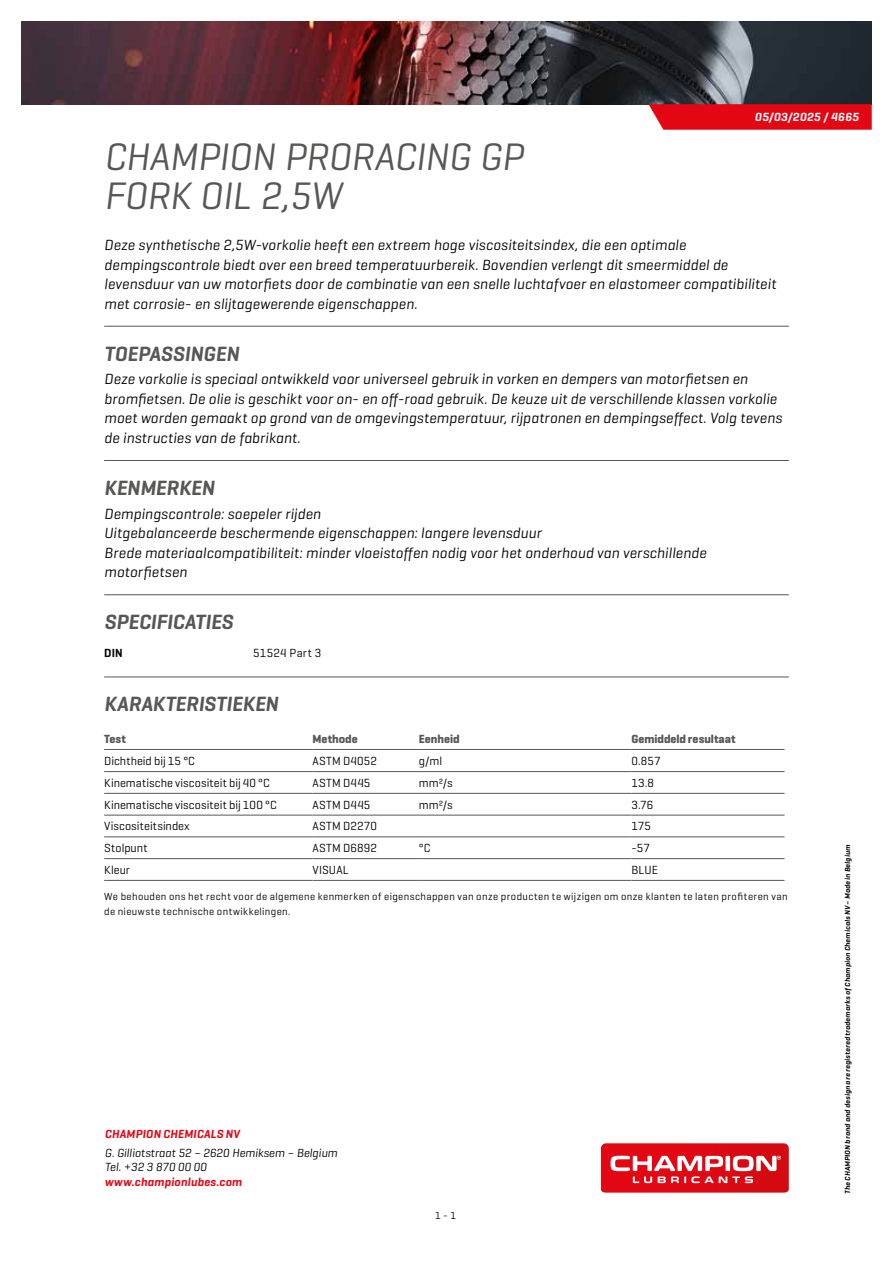
<style>
.page{position:relative;width:893px;height:1263px;background:#fff}
.page>*{position:absolute;margin:0;border:0;box-sizing:border-box;transform-origin:0 0}
.t1{font:italic 39px/39px "Geogrotesque";letter-spacing:-.005em;color:#575756}
.t2{font:italic 600 21px "Geogrotesque";letter-spacing:-.005em;color:#575756}
.t3{font:italic 15px/19.5px "Geogrotesque";letter-spacing:.01em;color:#000}
.t4{font:12px "Geogrotesque";letter-spacing:.01em;color:#000}
.t5{font:italic 12px/14.4px "Geogrotesque";color:#000}
.t6{font:italic 600 12px "Geogrotesque";letter-spacing:.015em;color:#e30613}
.t7{font:700 12px "Geogrotesque";letter-spacing:-.005em;color:#575756}
.t8{font:italic 600 12px "Geogrotesque";letter-spacing:.035em;color:#fff}
.t9{font:600 12px "Geogrotesque";color:#000}
.t10{font:10.5px/15px "Geogrotesque";letter-spacing:.035em;color:#000}
.t11{font:italic 600 7.5px "Geogrotesque";letter-spacing:.025em;color:#000}
</style>
<div class="page">
<svg style="left:601px;top:1143px;width:188px;height:49px;background:#e43740"></svg>
<img style="left:21px;top:21px;width:851px;height:83px">
<svg style="left:648px;top:104px;width:224px;height:26px;background:#e3121e"></svg>
<hr style="left:104px;top:326px;width:685px;height:1px;background:#575756">
<hr style="left:104px;top:460px;width:685px;height:1px;background:#575756">
<hr style="left:104px;top:594px;width:685px;height:1px;background:#575756">
<hr style="left:104px;top:676px;width:685px;height:1px;background:#575756">
<hr style="left:104px;top:749px;width:209px;height:1px;background:#575756">
<hr style="left:313px;top:749px;width:106px;height:1px;background:#575756">
<hr style="left:419px;top:749px;width:212px;height:1px;background:#575756">
<hr style="left:631px;top:749px;width:153px;height:1px;background:#575756">
<hr style="left:104px;top:771px;width:209px;height:1px;background:#575756">
<hr style="left:313px;top:771px;width:106px;height:1px;background:#575756">
<hr style="left:419px;top:771px;width:212px;height:1px;background:#575756">
<hr style="left:631px;top:771px;width:153px;height:1px;background:#575756">
<hr style="left:104px;top:793px;width:209px;height:1px;background:#575756">
<hr style="left:313px;top:793px;width:106px;height:1px;background:#575756">
<hr style="left:419px;top:793px;width:212px;height:1px;background:#575756">
<hr style="left:631px;top:793px;width:153px;height:1px;background:#575756">
<hr style="left:104px;top:815px;width:209px;height:1px;background:#575756">
<hr style="left:313px;top:815px;width:106px;height:1px;background:#575756">
<hr style="left:419px;top:815px;width:212px;height:1px;background:#575756">
<hr style="left:631px;top:815px;width:153px;height:1px;background:#575756">
<hr style="left:104px;top:836px;width:209px;height:1px;background:#575756">
<hr style="left:313px;top:836px;width:106px;height:1px;background:#575756">
<hr style="left:419px;top:836px;width:212px;height:1px;background:#575756">
<hr style="left:631px;top:836px;width:153px;height:1px;background:#575756">
<hr style="left:104px;top:858px;width:209px;height:1px;background:#575756">
<hr style="left:313px;top:858px;width:106px;height:1px;background:#575756">
<hr style="left:419px;top:858px;width:212px;height:1px;background:#575756">
<hr style="left:631px;top:858px;width:153px;height:1px;background:#575756">
<hr style="left:104px;top:880px;width:209px;height:1px;background:#575756">
<hr style="left:313px;top:880px;width:106px;height:1px;background:#575756">
<hr style="left:419px;top:880px;width:212px;height:1px;background:#575756">
<hr style="left:631px;top:880px;width:153px;height:1px;background:#575756">
<p class="t8" style="left:755px;top:110px;width:106px">05/03/2025 / 4665</p>
<h1 class="t1" style="left:104px;top:136px;width:421px">CHAMPION PRORACING GP<br>FORK OIL 2,5W</h1>
<p class="t3" style="left:104px;top:235px;width:674px">Deze synthetische 2,5W-vorkolie heeft een extreem hoge viscositeitsindex, die een optimale dempingscontrole biedt over een breed temperatuurbereik. Bovendien verlengt dit smeermiddel de levensduur van uw motorfiets door de combinatie van een snelle luchtafvoer en elastomeer compatibiliteit met corrosie- en slijtagewerende eigenschappen.</p>
<h2 class="t2" style="left:104px;top:340px;width:136px">TOEPASSINGEN</h2>
<p class="t3" style="left:104px;top:369px;width:679px">Deze vorkolie is speciaal ontwikkeld voor universeel gebruik in vorken en dempers van motorfietsen en bromfietsen. De olie is geschikt voor on- en off-road gebruik. De keuze uit de verschillende klassen vorkolie moet worden gemaakt op grond van de omgevingstemperatuur, rijpatronen en dempingseffect. Volg tevens de instructies van de fabrikant.</p>
<h2 class="t2" style="left:104px;top:475px;width:112px">KENMERKEN</h2>
<p class="t3" style="left:104px;top:503px;width:604px">Dempingscontrole: soepeler rijden<br>Uitgebalanceerde beschermende eigenschappen: langere levensduur<br>Brede materiaalcompatibiliteit: minder vloeistoffen nodig voor het onderhoud van verschillende motorfietsen</p>
<h2 class="t2" style="left:104px;top:609px;width:131px">SPECIFICATIES</h2>
<p class="t9" style="left:104px;top:645px;width:20px">DIN</p>
<p class="t4" style="left:253px;top:645px;width:70px">51524 Part 3</p>
<h2 class="t2" style="left:104px;top:691px;width:176px">KARAKTERISTIEKEN</h2>
<p class="t7" style="left:104px;top:731px;width:23px">Test</p>
<p class="t7" style="left:313px;top:731px;width:47px">Methode</p>
<p class="t7" style="left:419px;top:731px;width:42px">Eenheid</p>
<p class="t7" style="left:631px;top:731px;width:106px">Gemiddeld resultaat</p>
<p class="t4" style="left:104px;top:754px;width:92px">Dichtheid bij 15 °C</p>
<p class="t4" style="left:313px;top:754px;width:66px">ASTM D4052</p>
<p class="t4" style="left:419px;top:754px;width:25px">g/ml</p>
<p class="t4" style="left:631px;top:754px;width:31px">0.857</p>
<p class="t4" style="left:104px;top:775px;width:167px">Kinematische viscositeit bij 40 °C</p>
<p class="t4" style="left:313px;top:775px;width:59px">ASTM D445</p>
<p class="t4" style="left:419px;top:775px;width:35px">mm²/s</p>
<p class="t4" style="left:631px;top:775px;width:24px">13.8</p>
<p class="t4" style="left:104px;top:797px;width:174px">Kinematische viscositeit bij 100 °C</p>
<p class="t4" style="left:313px;top:797px;width:59px">ASTM D445</p>
<p class="t4" style="left:419px;top:797px;width:35px">mm²/s</p>
<p class="t4" style="left:631px;top:797px;width:24px">3.76</p>
<p class="t4" style="left:104px;top:819px;width:87px">Viscositeitsindex</p>
<p class="t4" style="left:313px;top:819px;width:66px">ASTM D2270</p>
<p class="t4" style="left:631px;top:819px;width:21px">175</p>
<p class="t4" style="left:104px;top:841px;width:45px">Stolpunt</p>
<p class="t4" style="left:313px;top:841px;width:66px">ASTM D6892</p>
<p class="t4" style="left:419px;top:841px;width:13px">°C</p>
<p class="t4" style="left:631px;top:841px;width:20px">-57</p>
<p class="t4" style="left:104px;top:862px;width:27px">Kleur</p>
<p class="t4" style="left:313px;top:862px;width:38px">VISUAL</p>
<p class="t4" style="left:631px;top:862px;width:28px">BLUE</p>
<p class="t10" style="left:104px;top:889px;width:685px">We behouden ons het recht voor de algemene kenmerken of eigenschappen van onze producten te wijzigen om onze klanten te laten profiteren van de nieuwste technische ontwikkelingen.</p>
<p class="t6" style="left:105px;top:1126px;width:136px">CHAMPION CHEMICALS NV</p>
<p class="t5" style="left:105px;top:1145px;width:234px">G. Gilliotstraat 52 – 2620 Hemiksem – Belgium<br>Tel. +32 3 870 00 00</p>
<p class="t6" style="left:105px;top:1174px;width:139px">www.championlubes.com</p>
<p class="t10" style="left:435px;top:1207px;width:23px">1 - 1</p>
<p class="t11" style="left:843px;top:1194px;width:351px;rotate:-90deg">The CHAMPION brand and design are registered trademarks of Champion Chemicals NV – Made in Belgium</p>
</div>
